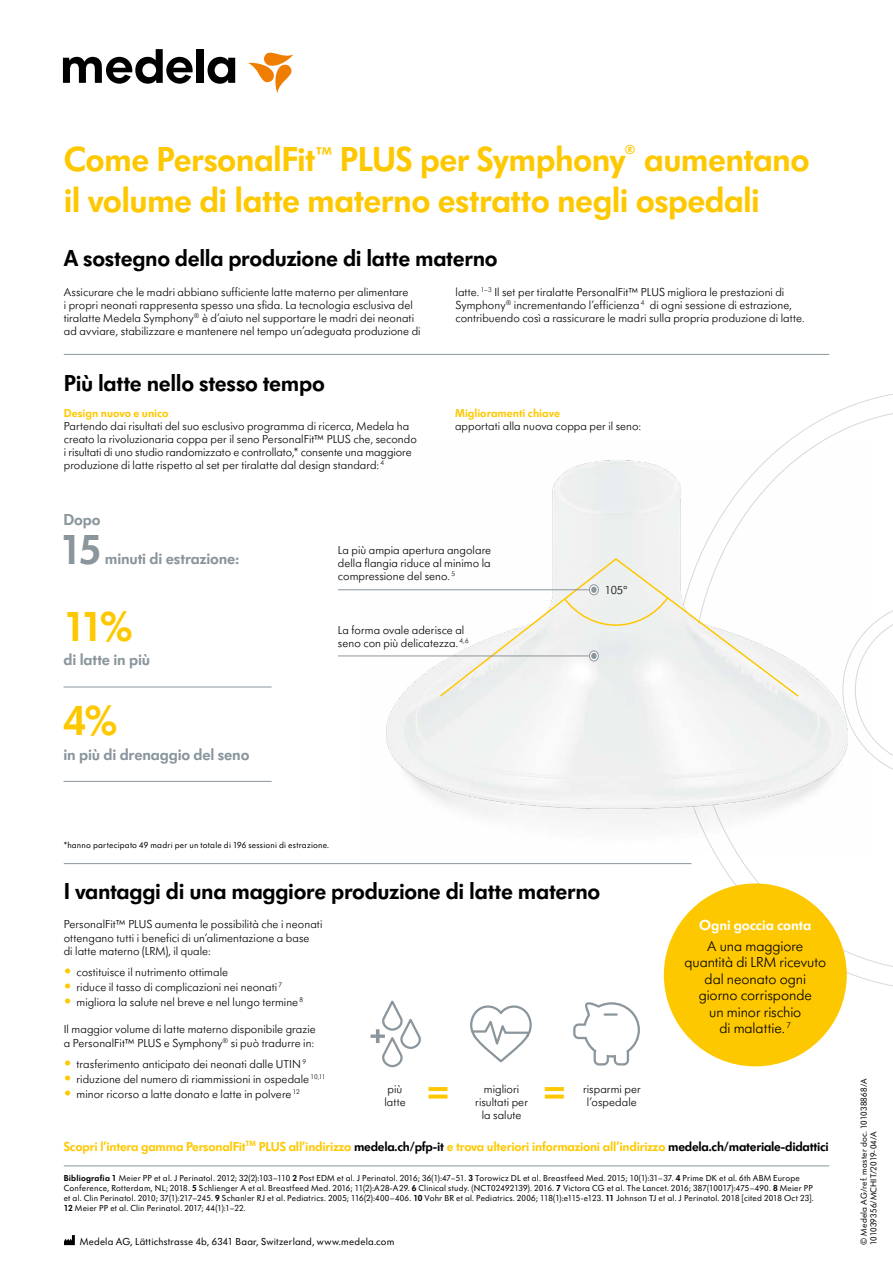
<style>
.page{position:relative;width:893px;height:1263px;background:#fff}
.page>*{position:absolute;margin:0;border:0;box-sizing:border-box;transform-origin:0 0}
.t1{font:600 43.5px "Futura SB Medela";color:#fec800}
.t2{font:600 43.5px "Futura SB Medela";color:#8a959c}
.t3{font:600 36px/40.5px "Futura SB Medela";letter-spacing:-.015em;color:#fec800}
.t4{font:600 24px "Futura SB Medela";letter-spacing:-.015em;color:#000}
.t5{font:18px "Myriad Pro";color:#000}
.t6{font:600 16.5px "Futura SB Medela";letter-spacing:-.01em;color:#8a959c}
.t7{font:300 15px/16.5px "Futura SB Medela";letter-spacing:-.005em;color:#000;text-align:center}
.t8{font:600 15px "Futura SB Medela";letter-spacing:-.005em;color:#fff}
.t9{font:600 13.5px "Futura SB Medela";letter-spacing:-.01em;color:#fec800}
.t10{font:300 12px/13.2px "Futura SB Medela";letter-spacing:.005em;color:#000}
.t11{font:600 12px "Futura SB Medela";color:#fec800}
.t12{font:10.5px "Futura SB Medela";letter-spacing:.02em;color:#000}
.t13{font:9px/9.9px "Futura SB Medela";letter-spacing:.02em;color:#000}
.s1{font-size:15px;color:#fec800}
.s2{color:#000}
.s3{font-weight:600}
</style>
<div class="page">
<svg style="left:672px;top:394px;width:221px;height:593px"></svg>
<img style="left:360px;top:444px;width:513px;height:410px">
<div style="left:196px;top:49px;width:7px;height:34px;background:#000"></div>
<svg style="left:208px;top:57px;width:27px;height:27px"></svg>
<svg style="left:63px;top:49px;width:130px;height:35px"></svg>
<svg style="left:248px;top:52px;width:45px;height:41px"></svg>
<svg style="left:370px;top:1000px;width:51px;height:68px"></svg>
<svg style="left:471px;top:1005px;width:61px;height:58px"></svg>
<svg style="left:573px;top:1002px;width:67px;height:63px"></svg>
<div style="left:664px;top:883px;width:183px;height:183px;background:#fec800;border-radius:50%"></div>
<svg style="left:438px;top:557px;width:362px;height:141px"></svg>
<hr style="left:64px;top:1165px;width:765px;height:1px;background:#8a959c">
<hr style="left:64px;top:354px;width:765px;height:1px;background:#8a959c">
<hr style="left:64px;top:687px;width:208px;height:1px;background:#8a959c">
<hr style="left:64px;top:781px;width:208px;height:1px;background:#8a959c">
<hr style="left:338px;top:589px;width:251px;height:1px;background:#8a959c">
<div style="left:589px;top:584px;width:10px;height:11px;border:1px solid #8a959c;border-radius:50%"></div>
<svg style="left:563px;top:587px;width:106px;height:39px"></svg>
<hr style="left:338px;top:655px;width:251px;height:1px;background:#8a959c">
<div style="left:589px;top:651px;width:10px;height:10px;border:1px solid #8a959c;border-radius:50%"></div>
<svg style="left:591px;top:653px;width:6px;height:6px"></svg>
<hr style="left:64px;top:863px;width:627px;height:1px;background:#8a959c">
<svg style="left:64px;top:1235px;width:11px;height:10px"></svg>
<h2 class="t3" style="left:64px;top:139px;width:564px">Come PersonalFit<sup>™</sup> PLUS per Symphony</h2>
<p class="t9" style="left:625px;top:142px;width:12px">®</p>
<h2 class="t3" style="left:64px;top:139px;width:747px;text-indent:580px">aumentano il volume di latte materno estratto negli ospedali</h2>
<h3 class="t4" style="left:64px;top:244px;width:435px">A sostegno della produzione di latte materno</h3>
<p class="t10" style="left:64px;top:285px;width:358px">Assicurare che le madri abbiano sufficiente latte materno per alimentare<br>i propri neonati rappresenta spesso una sfida. La tecnologia esclusiva del tiralatte Medela Symphony<sup>®</sup> è d’aiuto nel supportare le madri dei neonati ad avviare, stabilizzare e mantenere nel tempo un’adeguata produzione di</p>
<p class="t10" style="left:455px;top:285px;width:351px">latte. <sup>1–3</sup> Il set per tiralatte PersonalFit™ PLUS migliora le prestazioni di<br>Symphony<sup>®</sup> incrementando l’efficienza <sup>4</sup> di ogni sessione di estrazione, contribuendo così a rassicurare le madri sulla propria produzione di latte.</p>
<h3 class="t4" style="left:64px;top:368px;width:262px">Più latte nello stesso tempo</h3>
<p class="t11" style="left:64px;top:405px;width:106px">Design nuovo e unico</p>
<p class="t10" style="left:64px;top:419px;width:355px">Partendo dai risultati del suo esclusivo programma di ricerca, Medela ha creato la rivoluzionaria coppa per il seno PersonalFit™ PLUS che, secondo i risultati di uno studio randomizzato e controllato,* consente una maggiore produzione di latte rispetto al set per tiralatte dal design standard: <sup>4</sup></p>
<h3 class="t6" style="left:63px;top:510px;width:39px">Dopo</h3>
<p class="t11" style="left:455px;top:405px;width:107px">Miglioramenti chiave</p>
<p class="t10" style="left:455px;top:419px;width:187px">apportati alla nuova coppa per il seno:</p>
<h1 class="t2" style="left:60px;top:523px;width:44px">15</h1>
<h3 class="t6" style="left:105px;top:549px;width:136px">minuti di estrazione:</h3>
<h1 class="t1" style="left:64px;top:600px;width:71px">11%</h1>
<h3 class="t6" style="left:64px;top:650px;width:88px">di latte in più</h3>
<h1 class="t1" style="left:64px;top:695px;width:55px">4%</h1>
<h3 class="t6" style="left:64px;top:744px;width:187px">in più di drenaggio del seno</h3>
<p class="t10" style="left:338px;top:543px;width:155px;text-align:justify">La più ampia apertura angolare della flangia riduce al minimo la compressione del seno. <sup>5</sup></p>
<h3 class="t5" style="left:342px;top:612px;width:168px">FACTSHEETS X 5 ONLY</h3>
<p class="t10" style="left:338px;top:623px;width:132px">La forma ovale aderisce al seno con più delicatezza. <sup>4,6</sup></p>
<p class="t13" style="left:64px;top:840px;width:267px">*hanno partecipato 49 madri per un totale di 196 sessioni di estrazione.</p>
<p class="t10" style="left:605px;top:583px;width:24px">105º</p>
<h3 class="t4" style="left:64px;top:877px;width:538px">I vantaggi di una maggiore produzione di latte materno</h3>
<p class="t10" style="left:64px;top:917px;width:260px">PersonalFit™ PLUS aumenta le possibilità che i neonati ottengano tutti i benefici di un’alimentazione a base<br>di latte materno (LRM), il quale:</p>
<p class="t10" style="left:64px;top:966px;width:166px"><span class="s1">•</span> costituisce il nutrimento ottimale</p>
<p class="t10" style="left:64px;top:981px;width:220px"><span class="s1">•</span> riduce il tasso di complicazioni nei neonati <sup>7</sup></p>
<p class="t10" style="left:64px;top:996px;width:241px"><span class="s1">•</span> migliora la salute nel breve e nel lungo termine <sup>8</sup></p>
<p class="t10" style="left:64px;top:1023px;width:254px">Il maggior volume di latte materno disponibile grazie a PersonalFit™ PLUS e Symphony<sup>®</sup> si può tradurre in:</p>
<p class="t10" style="left:64px;top:1057px;width:244px"><span class="s1">•</span> trasferimento anticipato dei neonati dalle UTIN <sup>9</sup></p>
<p class="t10" style="left:64px;top:1072px;width:263px"><span class="s1">•</span> riduzione del numero di riammissioni in ospedale <sup>10,11</sup></p>
<p class="t10" style="left:64px;top:1087px;width:238px"><span class="s1">•</span> minor ricorso a latte donato e latte in polvere <sup>12</sup></p>
<h1 class="t1" style="left:427px;top:1062px;width:24px">=</h1>
<p class="t10" style="left:475px;top:1095px;width:54px">risultati per</p>
<p class="t10" style="left:484px;top:1082px;width:37px">migliori</p>
<h1 class="t1" style="left:543px;top:1062px;width:24px">=</h1>
<p class="t10" style="left:482px;top:1108px;width:41px">la salute</p>
<p class="t10" style="left:384px;top:1082px;width:23px">più latte</p>
<p class="t10" style="left:583px;top:1082px;width:59px;text-align:center">risparmi per l’ospedale</p>
<p class="t8" style="left:699px;top:916px;width:113px">Ogni goccia conta</p>
<p class="t7" style="left:684px;top:937px;width:143px">A una maggiore quantità di LRM ricevuto dal neonato ogni giorno corrisponde<br>un minor rischio<br>di malattie. <sup>7</sup></p>
<p class="t9" style="left:64px;top:1138px;width:766px">Scopri l’intera gamma PersonalFit<sup>TM</sup> PLUS all’indirizzo <span class="s2">medela.ch/pfp-it</span> e trova ulteriori informazioni all’indirizzo <span class="s2">medela.ch/materiale-didattici</span></p>
<p class="t13" style="left:64px;top:1173px;width:751px"><span class="s3">Bibliografia 1</span> Meier PP et al. J Perinatol. 2012; 32(2):103–110 <span class="s3">2</span> Post EDM et al. J Perinatol. 2016; 36(1):47–51. <span class="s3">3</span> Torowicz DL et al. Breastfeed Med. 2015; 10(1):31–37. <span class="s3">4</span> Prime DK et al. 6th ABM Europe Conference, Rotterdam, NL; 2018. <span class="s3">5</span> Schlienger A et al. Breastfeed Med. 2016; 11(2):A28-A29. <span class="s3">6</span> Clinical study. (NCT02492139). 2016. <span class="s3">7</span> Victora CG et al. The Lancet. 2016; 387(10017):475–490. <span class="s3">8</span> Meier PP et al. Clin Perinatol. 2010; 37(1):217–245. <span class="s3">9</span> Schanler RJ et al. Pediatrics. 2005; 116(2):400–406. <span class="s3">10</span> Vohr BR et al. Pediatrics. 2006; 118(1):e115-e123. <span class="s3">11</span> Johnson TJ et al. J Perinatol. 2018 [cited 2018 Oct 23].<br><span class="s3">12</span> Meier PP et al. Clin Perinatol. 2017; 44(1):1–22.</p>
<p class="t12" style="left:80px;top:1235px;width:316px">Medela AG, Lättichstrasse 4b, 6341 Baar, Switzerland, www.medela.com</p>
<p class="t13" style="left:859px;top:1245px;width:168px;rotate:-90deg">© Medela AG/ref. master doc. 101038868/A<br>101039356/MCHIT/2019-04/A</p>
</div>
